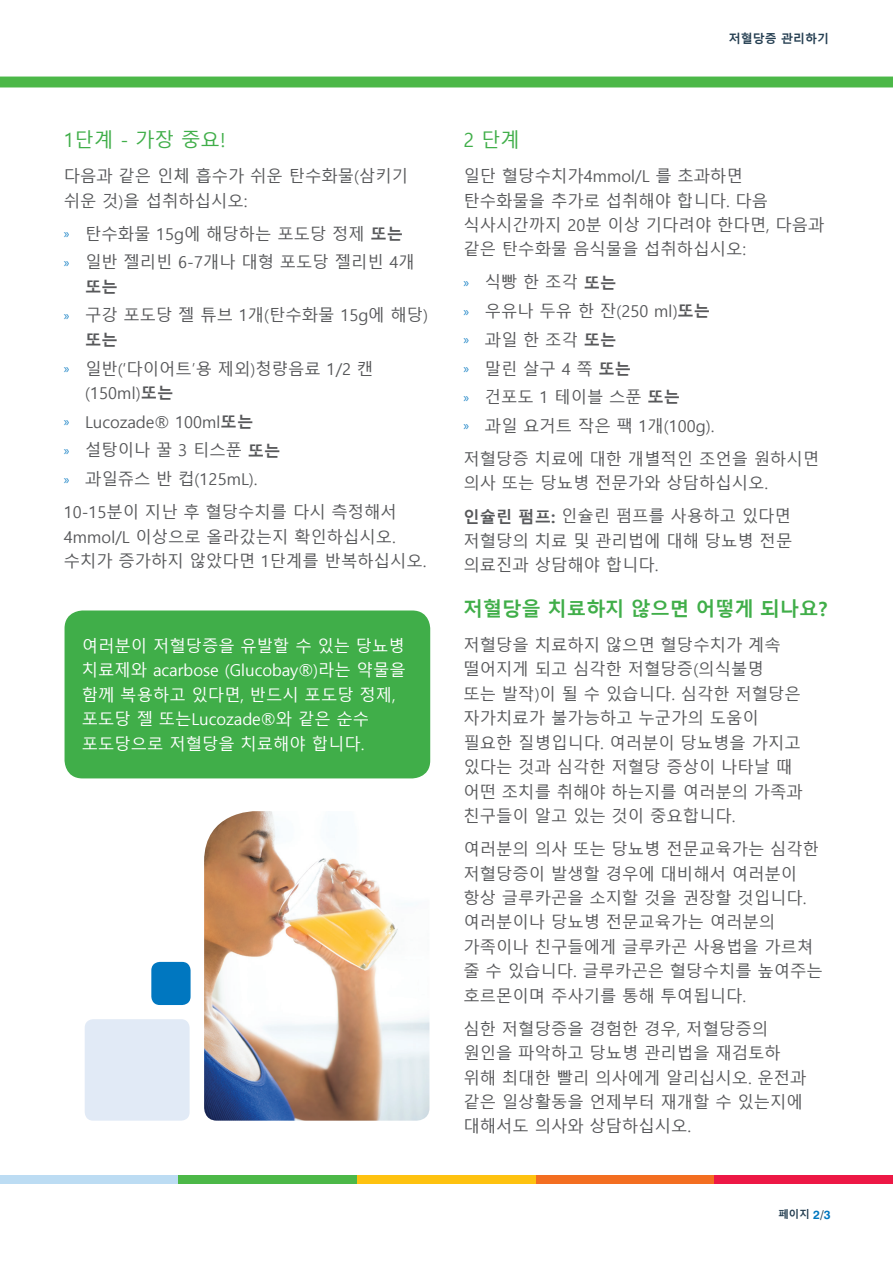
<style>
.page{position:relative;width:893px;height:1263px;background:#fff}
.page>*{position:absolute;margin:0;border:0;box-sizing:border-box;transform-origin:0 0}
.t1{font:700 19.5px "Malgun Gothic";letter-spacing:-.01em;color:#40ae49}
.t2{font:19.5px "Malgun Gothic";color:#40ae49}
.t3{font:16.35px/24.5px "Malgun Gothic";color:#57585a}
.t4{font:16.35px/24.5px "Malgun Gothic";color:#fff}
.t5{font:700 12px "Malgun Gothic";color:#233d50}
.t6{font:700 10.5px "Malgun Gothic";color:#233d50}
.s1{font-family:"Myriad Pro";font-size:13.5px;color:#2287c8}
.s2{font-weight:700}
.s3{font-family:"Swiss 721 BT";font-size:12px;color:#0077c0}
.s4{font-family:"Swiss 721 BT";font-size:12px}
</style>
<div class="page">
<div style="left:0;top:77px;width:893px;height:10px;background:#4cb848"></div>
<div style="left:357px;top:1176px;width:179px;height:8px;background:#fec210"></div>
<div style="left:0;top:1176px;width:179px;height:8px;background:#bcdcf3"></div>
<div style="left:179px;top:1176px;width:178px;height:8px;background:#4cb848"></div>
<div style="left:536px;top:1176px;width:178px;height:8px;background:#f36e21"></div>
<div style="left:714px;top:1176px;width:179px;height:8px;background:#ed1845"></div>
<div style="left:65px;top:610px;width:365px;height:168px;background:#40ae49;border-radius:18px"></div>
<img style="left:204px;top:811px;width:225px;height:310px">
<div style="left:151px;top:962px;width:40px;height:43px;background:#0077c0;border-radius:9px"></div>
<div style="left:85px;top:1019px;width:105px;height:102px;background:#e1eaf6;border-radius:9px"></div>
<p class="t2" style="left:64px;top:128px;width:163px">1단계 - 가장 중요!</p>
<p class="t3" style="left:64px;top:164px;width:346px">다음과 같은 인체 흡수가 쉬운 탄수화물(삼키기 쉬운 것)을 섭취하십시오:</p>
<p class="t3" style="left:64px;top:220px;width:353px;line-height:28.7px"><span class="s1">»</span> 탄수화물 15g에 해당하는 포도당 정제 <span class="s2">또는<br></span><span class="s1">»</span> 일반 젤리빈 6-7개나 대형 포도당 젤리빈 4개</p>
<p class="t3" style="left:64px;top:273px;width:366px;line-height:28.5px;text-indent:22px"><span class="s2">또는<br></span><span class="s1">»</span> 구강 포도당 젤 튜브 1개(탄수화물 15g에 해당)</p>
<p class="t3" style="left:64px;top:326px;width:311px;line-height:28.5px;text-indent:22px"><span class="s2">또는<br></span><span class="s1">»</span> 일반(‘다이어트’용 제외)청량음료 1/2 캔</p>
<p class="t3" style="left:64px;top:379px;width:218px;line-height:28.7px;text-indent:22px">(150ml)<span class="s2">또는<br></span><span class="s1">»</span> Lucozade® 100ml<span class="s2">또는<br></span><span class="s1">»</span> 설탕이나 꿀 3 티스푼 <span class="s2">또는 </span><span class="s1">»</span> 과일쥬스 반 컵(125mL).</p>
<p class="t3" style="left:64px;top:500px;width:364px">10-15분이 지난 후 혈당수치를 다시 측정해서<br>4mmol/L 이상으로 올라갔는지 확인하십시오. 수치가 증가하지 않았다면 1단계를 반복하십시오.</p>
<p class="t4" style="left:82px;top:634px;width:325px">여러분이 저혈당증을 유발할 수 있는 당뇨병 치료제와 acarbose (Glucobay®)라는 약물을 함께 복용하고 있다면, 반드시 포도당 정제, 포도당 젤 또는Lucozade®와 같은 순수 포도당으로 저혈당을 치료해야 합니다.</p>
<p class="t5" style="left:729px;top:31px;width:102px">저혈당증 관리하기</p>
<p class="t2" style="left:463px;top:128px;width:58px">2 단계</p>
<p class="t3" style="left:463px;top:164px;width:363px">일단 혈당수치가4mmol/L 를 초과하면 탄수화물을 추가로 섭취해야 합니다. 다음 식사시간까지 20분 이상 기다려야 한다면, 다음과 같은 탄수화물 음식물을 섭취하십시오:</p>
<p class="t3" style="left:463px;top:269px;width:252px;line-height:28.7px"><span class="s1">»</span> 식빵 한 조각 <span class="s2">또는<br></span><span class="s1">»</span> 우유나 두유 한 잔(250 ml)<span class="s2">또는 </span><span class="s1">»</span> 과일 한 조각 <span class="s2">또는<br></span><span class="s1">»</span> 말린 살구 4 쪽 <span class="s2">또는<br></span><span class="s1">»</span> 건포도 1 테이블 스푼 <span class="s2">또는<br></span><span class="s1">»</span> 과일 요거트 작은 팩 1개(100g).</p>
<p class="t3" style="left:463px;top:447px;width:357px">저혈당증 치료에 대한 개별적인 조언을 원하시면 의사 또는 당뇨병 전문가와 상담하십시오.</p>
<p class="t3" style="left:463px;top:504px;width:330px;text-align:justify"><span class="s2">인슐린 펌프:</span> 인슐린 펌프를 사용하고 있다면 저혈당의 치료 및 관리법에 대해 당뇨병 전문 의료진과 상담해야 합니다.</p>
<p class="t1" style="left:463px;top:597px;width:365px">저혈당을 치료하지 않으면 어떻게 되나요?</p>
<p class="t3" style="left:463px;top:633px;width:341px">저혈당을 치료하지 않으면 혈당수치가 계속 떨어지게 되고 심각한 저혈당증(의식불명<br>또는 발작)이 될 수 있습니다. 심각한 저혈당은 자가치료가 불가능하고 누군가의 도움이 필요한 질병입니다. 여러분이 당뇨병을 가지고 있다는 것과 심각한 저혈당 증상이 나타날 때 어떤 조치를 취해야 하는지를 여러분의 가족과 친구들이 알고 있는 것이 중요합니다.</p>
<p class="t3" style="left:463px;top:837px;width:361px">여러분의 의사 또는 당뇨병 전문교육가는 심각한 저혈당증이 발생할 경우에 대비해서 여러분이 항상 글루카곤을 소지할 것을 권장할 것입니다. 여러분이나 당뇨병 전문교육가는 여러분의 가족이나 친구들에게 글루카곤 사용법을 가르쳐 줄 수 있습니다. 글루카곤은 혈당수치를 높여주는 호르몬이며 주사기를 통해 투여됩니다.</p>
<p class="t3" style="left:463px;top:1017px;width:344px">심한 저혈당증을 경험한 경우, 저혈당증의 원인을 파악하고 당뇨병 관리법을 재검토하 위해 최대한 빨리 의사에게 알리십시오. 운전과 같은 일상활동을 언제부터 재개할 수 있는지에 대해서도 의사와 상담하십시오.</p>
<p class="t6" style="left:778px;top:1208px;width:54px">페이지 <span class="s3">2</span><span class="s4">/</span><span class="s3">3</span></p>
</div>
